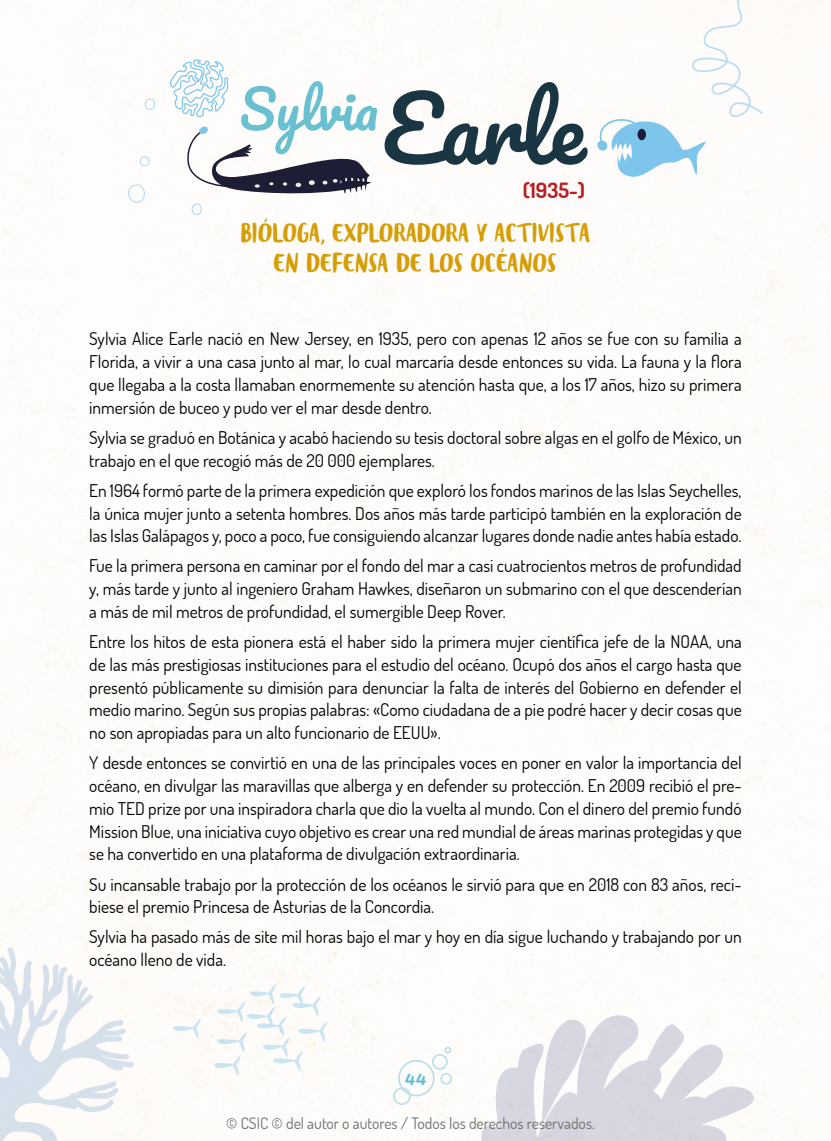
<style>
.page{position:relative;width:831px;height:1141px;background:#fff}
.page>*{position:absolute;margin:0;border:0;box-sizing:border-box;transform-origin:0 0}
.t1{font:87.5px "Pacifico";color:#1a3642}
.t2{font:52.5px "Pacifico";color:#69c0d1}
.t3{font:21px/29.8px "Blog Script";letter-spacing:-.02em;color:#d69e04;text-align:center}
.t4{font:700 21px "Dosis";color:#b61e24}
.t5{font:19.25px "Pacifico";color:#69c0d1}
.t6{font:17.5px/22.8px "Dosis";color:#000;text-align:justify}
.t7{font:15.75px "Dosis";color:#706f6f}
</style>
<div class="page">
<img style="left:0;top:0;width:831px;height:1141px">
<div style="left:398px;top:1060px;width:37px;height:36px;border:2px solid #bbe1e8;border-radius:50%"></div>
<div style="left:432px;top:1054px;width:16px;height:16px;border:2px solid #bbe1e8;border-radius:50%"></div>
<div style="left:444px;top:1047px;width:7px;height:6px;border:2px solid #bbe1e8;border-radius:50%"></div>
<div style="left:440px;top:1073px;width:12px;height:12px;border:2px solid #bbe1e8;border-radius:50%"></div>
<div style="left:393px;top:1087px;width:18px;height:18px;border:2px solid #bbe1e8;border-radius:50%"></div>
<svg style="left:594px;top:0;width:171px;height:183px"></svg>
<div style="left:637px;top:129px;width:9px;height:11px;background:#1d1e35;border-radius:50%"></div>
<svg style="left:0;top:946px;width:135px;height:195px"></svg>
<svg style="left:170px;top:1016px;width:34px;height:27px"></svg>
<svg style="left:211px;top:981px;width:119px;height:96px"></svg>
<svg style="left:481px;top:1011px;width:277px;height:130px"></svg>
<svg style="left:128px;top:59px;width:244px;height:157px"></svg>
<h2 class="t2" style="left:239px;top:82px;width:140px">Sylvia</h2>
<h1 class="t1" style="left:382px;top:83px;width:204px">Earle</h1>
<p class="t4" style="left:523px;top:176px;width:64px">(1935-)</p>
<p class="t3" style="left:240px;top:219px;width:352px">BIÓLOGA, EXPLORADORA Y ACTIVISTA<br>EN DEFENSA DE LOS OCÉANOS</p>
<p class="t6" style="left:89px;top:327px;width:654px">Sylvia Alice Earle nació en New Jersey, en 1935, pero con apenas 12 años se fue con su familia a Florida, a vivir a una casa junto al mar, lo cual marcaría desde entonces su vida. La fauna y la flora que llegaba a la costa llamaban enormemente su atención hasta que, a los 17 años, hizo su primera inmersión de buceo y pudo ver el mar desde dentro.</p>
<p class="t6" style="left:89px;top:426px;width:654px">Sylvia se graduó en Botánica y acabó haciendo su tesis doctoral sobre algas en el golfo de México, un trabajo en el que recogió más de 20 000 ejemplares.</p>
<p class="t6" style="left:89px;top:479px;width:654px">En 1964 formó parte de la primera expedición que exploró los fondos marinos de las Islas Seychelles, la única mujer junto a setenta hombres. Dos años más tarde participó también en la exploración de las Islas Galápagos y, poco a poco, fue consiguiendo alcanzar lugares donde nadie antes había estado.</p>
<p class="t6" style="left:89px;top:554px;width:654px">Fue la primera persona en caminar por el fondo del mar a casi cuatrocientos metros de profundidad y, más tarde y junto al ingeniero Graham Hawkes, diseñaron un submarino con el que descenderían a más de mil metros de profundidad, el sumergible Deep Rover.</p>
<p class="t6" style="left:89px;top:630px;width:654px">Entre los hitos de esta pionera está el haber sido la primera mujer científica jefe de la NOAA, una de las más prestigiosas instituciones para el estudio del océano. Ocupó dos años el cargo hasta que presentó públicamente su dimisión para denunciar la falta de interés del Gobierno en defender el medio marino. Según sus propias palabras: «Como ciudadana de a pie podré hacer y decir cosas que no son apropiadas para un alto funcionario de EEUU».</p>
<p class="t6" style="left:89px;top:751px;width:654px">Y desde entonces se convirtió en una de las principales voces en poner en valor la importancia del océano, en divulgar las maravillas que alberga y en defender su protección. En 2009 recibió el pre&shy;mio TED prize por una inspiradora charla que dio la vuelta al mundo. Con el dinero del premio fundó Mission Blue, una iniciativa cuyo objetivo es crear una red mundial de áreas marinas protegidas y que se ha convertido en una plataforma de divulgación extraordinaria.</p>
<p class="t6" style="left:89px;top:872px;width:654px">Su incansable trabajo por la protección de los océanos le sirvió para que en 2018 con 83 años, reci&shy;biese el premio Princesa de Asturias de la Concordia.</p>
<p class="t6" style="left:89px;top:925px;width:654px">Sylvia ha pasado más de site mil horas bajo el mar y hoy en día sigue luchando y trabajando por un océano lleno de vida.</p>
<p class="t5" style="left:404px;top:1068px;width:24px">44</p>
<p class="t7" style="left:226px;top:1113px;width:370px">© CSIC © del autor o autores / Todos los derechos reservados.</p>
</div>
